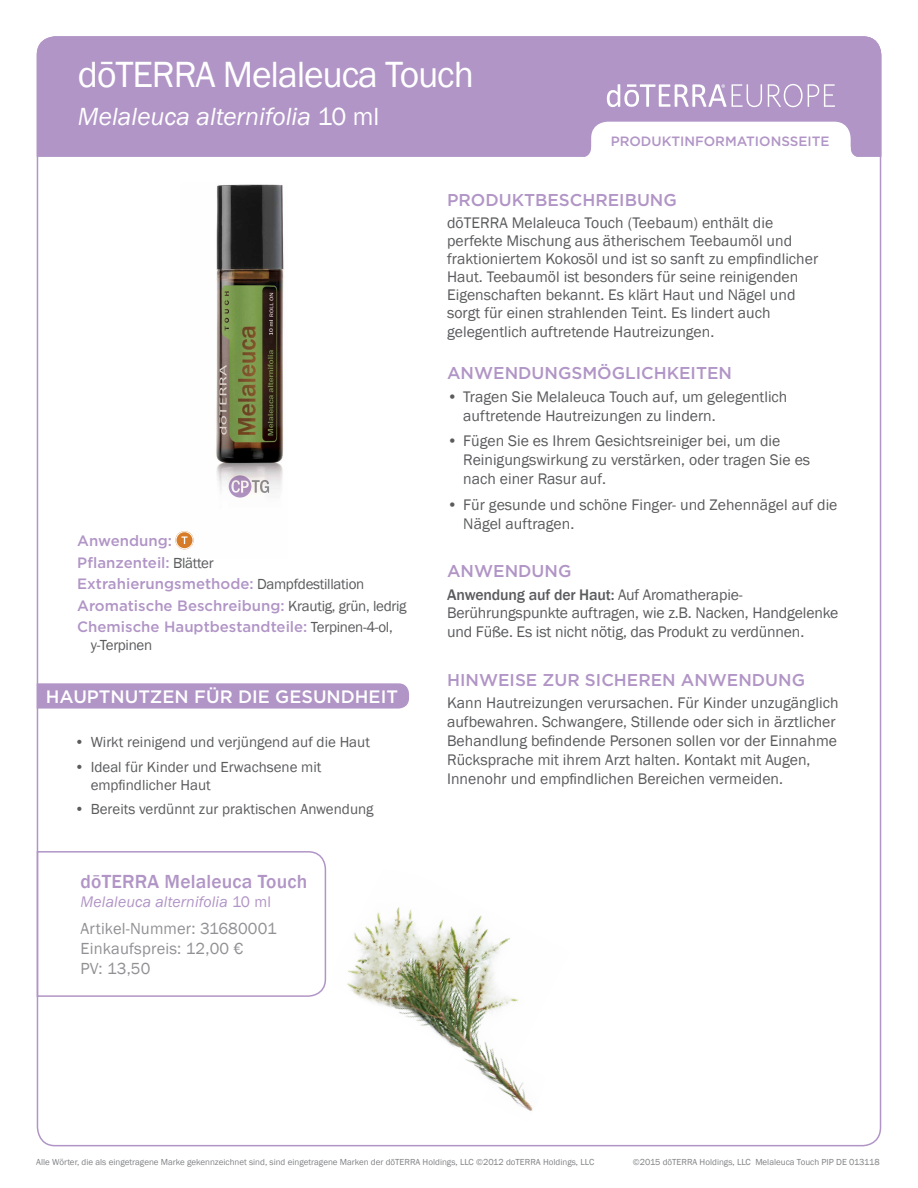
<style>
.page{position:relative;width:918px;height:1188px;background:#fff}
.page>*{position:absolute;margin:0;border:0;box-sizing:border-box;transform-origin:0 0}
.t1{font:37.5px "Franklin Gothic";letter-spacing:-.03em;color:#fff}
.t2{font:italic 25.5px "Franklin Gothic";color:#fff}
.t3{font:500 19.5px "Franklin Gothic";letter-spacing:.01em;color:#b195c6}
.t4{font:500 18px "Gotham";color:#fff}
.t5{font:500 17.1px "Gotham";color:#b195c6}
.t6{font:16.5px/19.8px "Franklin Gothic";letter-spacing:.01em;color:#919195}
.t7{font:15.75px/18.9px "Franklin Gothic";color:#5a5b5d}
.t8{font:italic 15.75px "Franklin Gothic";letter-spacing:.01em;color:#b195c6}
.t9{font:500 15px/21.5px "Gotham";color:#b195c6}
.t10{font:15px/18px "Franklin Gothic";color:#5a5b5d}
.t11{font:15px "Franklin Gothic";letter-spacing:-.02em;color:#5a5b5d}
.t12{font:500 13.5px "Gotham";color:#b195c6}
.t13{font:9px "Franklin Gothic";color:#808285}
.s1{font-style:normal}
.s2{font-family:"Franklin Gothic";font-weight:400;color:#5a5b5d}
.s3{font-weight:500}
</style>
<div class="page">
<svg style="left:175px;top:531px;width:19px;height:18px"></svg>
<div style="left:176px;top:532px;width:17px;height:17px;border:1px solid #fff;border-radius:50%"></div>
<svg style="left:37px;top:683px;width:372px;height:26px;background:#b398c7"></svg>
<svg style="left:36px;top:850px;width:290px;height:148px"></svg>
<div style="left:37px;top:36px;width:844px;height:121px;background:#b195c6"></div>
<svg style="left:581px;top:122px;width:280px;height:35px"></svg>
<img style="left:323px;top:866px;width:210px;height:245px">
<svg style="left:605px;top:83px;width:230px;height:24px"></svg>
<img style="left:180px;top:184px;width:104px;height:366px">
<h1 class="t1" style="left:78px;top:51px;width:397px">dōTERRA Melaleuca Touch</h1>
<h2 class="t2" style="left:78px;top:101px;width:303px">Melaleuca alternifolia <span class="s1">10 ml</span></h2>
<p class="t9" style="left:77px;top:530px;width:331px">Anwendung:<br>Pflanzenteil: <span class="s2">Blätter<br></span>Extrahierungsmethode: <span class="s2">Dampfdestillation </span>Aromatische Beschreibung: <span class="s2">Krautig, grün, ledrig </span>Chemische Hauptbestandteile: <span class="s2">Terpinen-4-ol,</span></p>
<p class="t11" style="left:91px;top:636px;width:63px">y-Terpinen</p>
<p class="t4" style="left:46px;top:685px;width:354px">HAUPTNUTZEN FÜR DIE GESUNDHEIT</p>
<p class="t10" style="left:75px;top:733px;width:297px">• Wirkt reinigend und verjüngend auf die Haut</p>
<p class="t10" style="left:91px;top:758px;width:232px;text-indent:-16px">• Ideal für Kinder und Erwachsene mit empfindlicher Haut</p>
<p class="t10" style="left:75px;top:801px;width:301px">• Bereits verdünnt zur praktischen Anwendung</p>
<p class="t3" style="left:81px;top:869px;width:228px">dōTERRA Melaleuca Touch</p>
<p class="t8" style="left:81px;top:892px;width:192px">Melaleuca alternifolia <span class="s1">10 ml</span></p>
<p class="t6" style="left:81px;top:919px;width:198px">Artikel-Nummer: 31680001<br>Einkaufspreis: 12,00 €<br>PV: 13,50</p>
<p class="t12" style="left:611px;top:132px;width:220px">PRODUKTINFORMATIONSSEITE</p>
<p class="t12" style="left:663px;top:132px;width:158px">C INFORMATION PAG</p>
<p class="t5" style="left:447px;top:189px;width:231px">PRODUKTBESCHREIBUNG</p>
<p class="t7" style="left:447px;top:214px;width:373px;line-height:18.1px">dōTERRA Melaleuca Touch (Teebaum) enthält die perfekte Mischung aus ätherischem Teebaumöl und fraktioniertem Kokosöl und ist so sanft zu empfindlicher Haut. Teebaumöl ist besonders für seine reinigenden Eigenschaften bekannt. Es klärt Haut und Nägel und sorgt für einen strahlenden Teint. Es lindert auch gelegentlich auftretende Hautreizungen.</p>
<p class="t5" style="left:447px;top:362px;width:286px">ANWENDUNGSMÖGLICHKEITEN</p>
<p class="t7" style="left:463px;top:387px;width:326px;text-indent:-16px">• Tragen Sie Melaleuca Touch auf, um gelegentlich auftretende Hautreizungen zu lindern.</p>
<p class="t7" style="left:463px;top:432px;width:348px;text-indent:-16px">• Fügen Sie es Ihrem Gesichtsreiniger bei, um die<br>Reinigungswirkung zu verstärken, oder tragen Sie es nach einer Rasur auf.</p>
<p class="t7" style="left:463px;top:495px;width:376px;text-indent:-16px">• Für gesunde und schöne Finger- und Zehennägel auf die<br>Nägel auftragen.</p>
<p class="t5" style="left:447px;top:560px;width:126px">ANWENDUNG</p>
<p class="t7" style="left:447px;top:585px;width:393px"><span class="s3">Anwendung auf der Haut:</span> Auf Aromatherapie-<br>Berührungspunkte auftragen, wie z.B. Nacken, Handgelenke und Füße. Es ist nicht nötig, das Produkt zu verdünnen.</p>
<p class="t5" style="left:447px;top:669px;width:360px">HINWEISE ZUR SICHEREN ANWENDUNG</p>
<p class="t7" style="left:447px;top:694px;width:393px">Kann Hautreizungen verursachen. Für Kinder unzugänglich aufbewahren. Schwangere, Stillende oder sich in ärztlicher Behandlung befindende Personen sollen vor der Einnahme Rücksprache mit ihrem Arzt halten. Kontakt mit Augen, Innenohr und empfindlichen Bereichen vermeiden.</p>
<p class="t13" style="left:36px;top:1156px;width:560px">Alle Wörter, die als eingetragene Marke gekennzeichnet sind, sind eingetragene Marken der dōTERRA Holdings, LLC ©2012 doTERRA Holdings, LLC</p>
<p class="t13" style="left:633px;top:1156px;width:248px">©2015 dōTERRA Holdings, LLC Melaleuca Touch PIP DE 013118</p>
</div>
